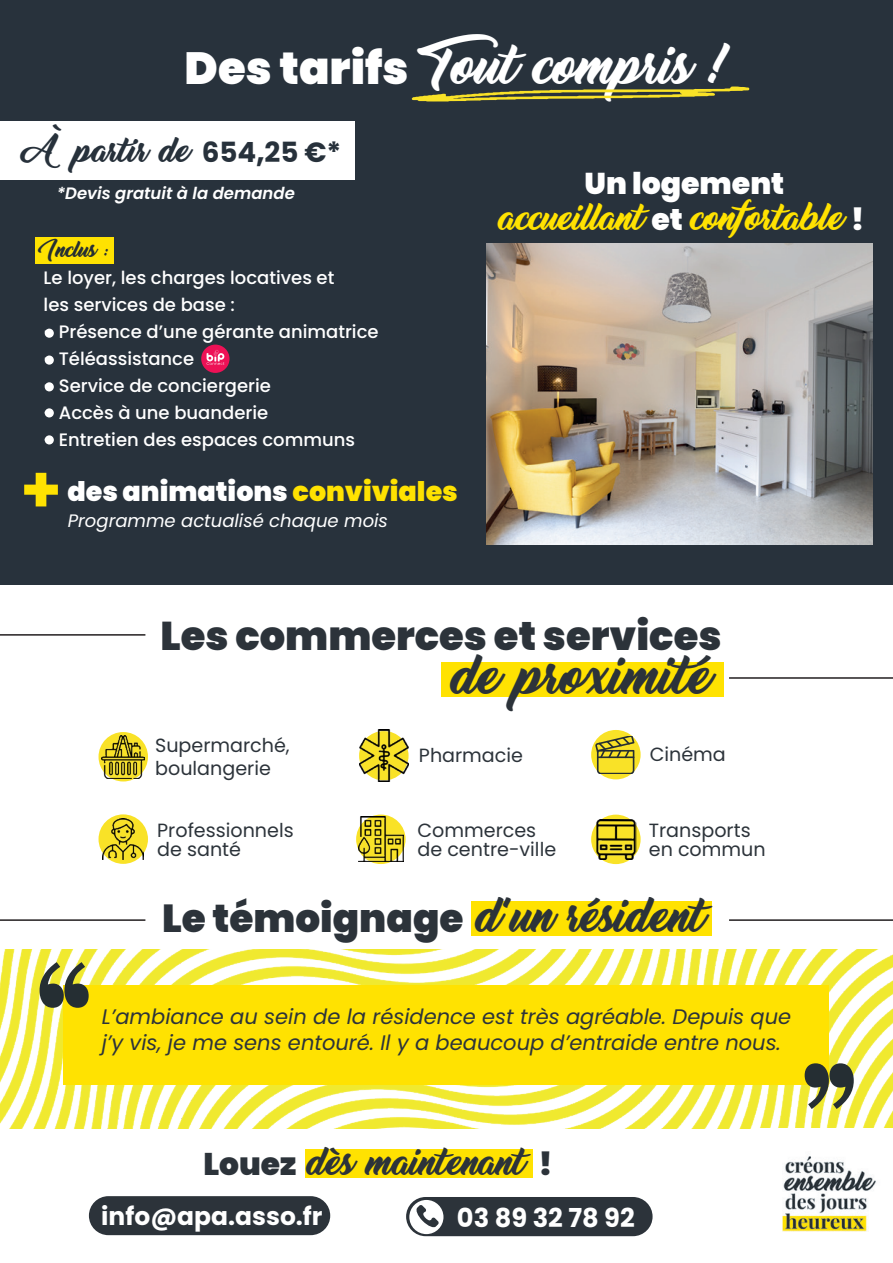
<style>
.page{position:relative;width:893px;height:1263px;background:#fff}
.page>*{position:absolute;margin:0;border:0;box-sizing:border-box;transform-origin:0 0}
.t1{font:700 66px "Poppins";color:#ffe201}
.t2{font:45px "Thinking Of Betty";letter-spacing:-.05em;color:#fff}
.t3{font:44.1px "Thinking Of Betty";letter-spacing:-.055em;color:#2c333a}
.t4{font:900 40.05px "Poppins";color:#2c333a}
.t5{font:900 39px "Poppins";color:#2c333a}
.t6{font:31.2px "Thinking Of Betty";letter-spacing:-.06em;color:#2c333a}
.t7{font:30px "Thinking Of Betty";letter-spacing:-.05em;color:#ffe201}
.t8{font:900 30px "Poppins";color:#fff}
.t9{font:27.75px "Thinking Of Betty";letter-spacing:-.055em;color:#27313b}
.t10{font:900 27px "Poppins";color:#fff}
.t11{font:700 26.1px "Poppins";color:#fff}
.t12{font:700 24.9px "Poppins";color:#fff}
.t13{font:italic 21px/25.2px "Poppins";color:#2c333a}
.t14{font:19.05px/19px "Poppins";color:#2c333a}
.t15{font:500 18px/27px "Poppins";color:#fff}
.t16{font:italic 18px "Poppins";color:#fff}
.t17{font:18px "Thinking Of Betty";color:#262f33}
.t18{font:italic 600 16.5px "Poppins";color:#fff}
.s1{font-family:"Poppins";font-weight:900}
.s2{font-family:"Poppins";font-weight:700}
.s3{color:#ffe201}
.s4{font-family:"Poppins";font-weight:900;color:#fff}
.s5{font-family:"Thinking Of Betty";font-weight:400}
</style>
<div class="page">
<div style="left:0;top:0;width:893px;height:585px;background:#28323c"></div>
<img style="left:486px;top:243px;width:387px;height:301px">
<img style="left:0;top:949px;width:893px;height:180px">
<img style="left:782px;top:1156px;width:94px;height:76px">
<svg style="left:412px;top:86px;width:337px;height:16px"></svg>
<div style="left:471px;top:902px;width:241px;height:34px;background:#ffe201"></div>
<div style="left:64px;top:985px;width:765px;height:100px;background:#ffe201"></div>
<svg style="left:40px;top:962px;width:49px;height:46px"></svg>
<svg style="left:805px;top:1063px;width:49px;height:46px"></svg>
<div style="left:442px;top:662px;width:282px;height:35px;background:#ffe201"></div>
<hr style="left:0;top:634px;width:145px;height:2px;background:#231f20">
<hr style="left:729px;top:919px;width:164px;height:2px;background:#231f20">
<hr style="left:729px;top:677px;width:164px;height:2px;background:#231f20">
<hr style="left:0;top:919px;width:145px;height:2px;background:#231f20">
<div style="left:406px;top:1197px;width:247px;height:39px;background:#2c333a;border-radius:20px"></div>
<svg style="left:409px;top:1200px;width:34px;height:34px"></svg>
<div style="left:305px;top:1150px;width:227px;height:28px;background:#ffe201"></div>
<div style="left:35px;top:237px;width:79px;height:27px;background:#ffe201"></div>
<div style="left:0;top:121px;width:355px;height:58px;background:#fff"></div>
<div style="left:45px;top:329px;width:9px;height:9px;background:#fff;border-radius:50%"></div>
<div style="left:45px;top:355px;width:9px;height:10px;background:#fff;border-radius:50%"></div>
<div style="left:45px;top:382px;width:9px;height:9px;background:#fff;border-radius:50%"></div>
<div style="left:45px;top:408px;width:9px;height:9px;background:#fff;border-radius:50%"></div>
<div style="left:45px;top:435px;width:9px;height:9px;background:#fff;border-radius:50%"></div>
<div style="left:201px;top:345px;width:29px;height:28px;background:#ed1156;border-radius:50%"></div>
<svg style="left:207px;top:350px;width:17px;height:15px"></svg>
<div style="left:89px;top:1196px;width:241px;height:39px;background:#2c333a;border-radius:20px"></div>
<svg style="left:591px;top:815px;width:50px;height:49px"></svg>
<img style="left:596px;top:819px;width:40px;height:41px">
<svg style="left:99px;top:814px;width:49px;height:50px"></svg>
<img style="left:103px;top:819px;width:41px;height:40px">
<svg style="left:356px;top:814px;width:50px;height:50px"></svg>
<img style="left:359px;top:817px;width:44px;height:45px">
<img style="left:359px;top:730px;width:49px;height:51px">
<svg style="left:99px;top:732px;width:49px;height:49px"></svg>
<img style="left:102px;top:735px;width:43px;height:43px">
<svg style="left:591px;top:730px;width:50px;height:49px"></svg>
<svg style="left:595px;top:736px;width:39px;height:38px"></svg>
<h2 class="t2" style="left:185px;top:42px;width:550px"><span class="s1">Des tarifs</span> Tout compris !</h2>
<h3 class="t9" style="left:31px;top:136px;width:312px">À partir de <span class="s2">654,25 €*</span></h3>
<p class="t18" style="left:57px;top:184px;width:240px">*Devis gratuit à la demande</p>
<p class="t17" style="left:44px;top:240px;width:66px">Inclus :</p>
<p class="t15" style="left:44px;top:264px;width:292px">Le loyer, les charges locatives et les services de base :</p>
<p class="t15" style="left:44px;top:318px;width:337px">- Présence d’une gérante animatrice</p>
<p class="t15" style="left:44px;top:345px;width:152px">- Téléassistance</p>
<p class="t15" style="left:44px;top:372px;width:229px">- Service de conciergerie</p>
<p class="t15" style="left:44px;top:399px;width:226px">- Accès à une buanderie</p>
<p class="t15" style="left:44px;top:426px;width:313px">- Entretien des espaces communs</p>
<h1 class="t1" style="left:20px;top:451px;width:43px">+</h1>
<h3 class="t10" style="left:67px;top:476px;width:392px">des animations <span class="s3">conviviales</span></h3>
<p class="t16" style="left:68px;top:510px;width:322px">Programme actualisé chaque mois</p>
<h3 class="t8" style="left:584px;top:166px;width:201px">Un logement</h3>
<h3 class="t7" style="left:499px;top:202px;width:367px">accueillant <span class="s4">et</span> confortable <span class="s4">!</span></h3>
<h3 class="t4" style="left:160px;top:612px;width:563px">Les commerces et services</h3>
<h3 class="t3" style="left:452px;top:653px;width:265px">de proximité</h3>
<p class="t14" style="left:155px;top:734px;width:136px;line-height:23px">Supermarché, boulangerie</p>
<p class="t14" style="left:650px;top:744px;width:78px">Cinéma</p>
<p class="t14" style="left:419px;top:745px;width:106px">Pharmacie</p>
<p class="t14" style="left:157px;top:821px;width:138px">Professionnels de santé</p>
<p class="t14" style="left:417px;top:820px;width:140px;line-height:19.5px">Commerces de centre-ville</p>
<p class="t14" style="left:649px;top:820px;width:118px">Transports en commun</p>
<h3 class="t5" style="left:162px;top:896px;width:547px">Le témoignage <span class="s5">d’un résident</span></h3>
<p class="t13" style="left:102px;top:1005px;width:691px">L’ambiance au sein de la résidence est très agréable. Depuis que j’y vis, je me sens entouré. Il y a beaucoup d’entraide entre nous.</p>
<h3 class="t6" style="left:203px;top:1146px;width:351px"><span class="s1">Louez</span> dès maintenant <span class="s1">!</span></h3>
<h3 class="t12" style="left:101px;top:1201px;width:223px">info@apa.asso.fr</h3>
<h3 class="t11" style="left:457px;top:1202px;width:179px">03 89 32 78 92</h3>
</div>
